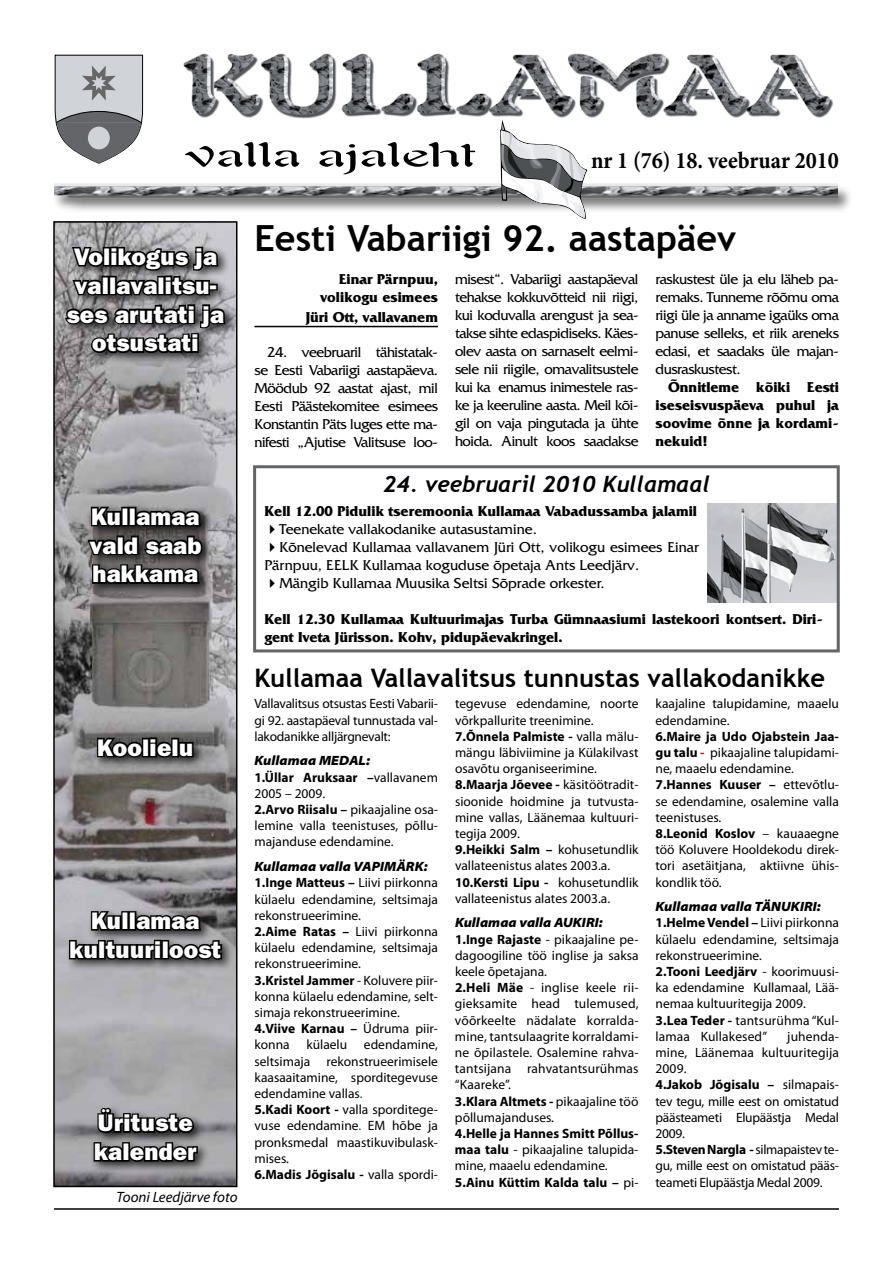
<style>
.page{position:relative;width:893px;height:1263px;background:#fff}
.page>*{position:absolute;margin:0;border:0;box-sizing:border-box;transform-origin:0 0}
.t1{font:700 36px "Trebuchet MS";color:#000}
.t2{font:34.2px "Auriol LT Std";color:#000;scale:1.75 1}
.t3{font:700 25.5px "Trebuchet MS";color:#000}
.t4{font:24px/28.8px "ITC Franklin Gothic Std Hvy";letter-spacing:.01em;color:#fff;text-align:center}
.t5{font:700 23.7px "Minion Pro";color:#000;scale:.93 1}
.t6{font:italic 700 22.5px "Trebuchet";color:#000}
.t7{font:15px/18px "Friz Quadrata Std";color:#000;text-align:justify}
.t8{font:700 15px/18px "Friz Quadrata Std";color:#000;text-align:right}
.t9{font:italic 15px "Myriad Pro";color:#000}
.t10{font:13.5px/16.2px "Myriad Pro";color:#000}
.t11{font:13.5px/16.2px "Myriad Pro";letter-spacing:-.02em;color:#000}
.t12{font:700 13.5px/16.2px "Myriad Pro";color:#000}
.s1{font-weight:900;font-style:italic;font-stretch:semi-expanded}
.s2{font-weight:700}
.s3{color:#004780}
.s4{font-weight:400}
.s5{font-weight:700;color:#e00000}
</style>
<div class="page">
<img style="left:56px;top:224px;width:178px;height:960px">
<div style="left:53px;top:221px;width:184px;height:966px;border:2px solid #000"></div>
<div style="left:51px;top:181px;width:802px;height:32px;background:#000;opacity:.6"></div>
<img style="left:54px;top:181px;width:784px;height:29px">
<svg style="left:55px;top:55px;width:88px;height:109px"></svg>
<div style="left:88px;top:127px;width:22px;height:22px;background:#d0d3d7;border-radius:50%"></div>
<img style="left:183px;top:53px;width:650px;height:66px">
<hr style="left:54px;top:1208px;width:785px;height:2px;background:#000">
<div style="left:61px;top:243px;width:176px;height:931px;background:#000;opacity:.75"></div>
<svg style="left:63px;top:243px;width:164px;height:112px"></svg>
<svg style="left:85px;top:503px;width:119px;height:54px"></svg>
<svg style="left:90px;top:563px;width:112px;height:23px"></svg>
<svg style="left:95px;top:734px;width:100px;height:26px"></svg>
<svg style="left:67px;top:908px;width:157px;height:66px"></svg>
<svg style="left:92px;top:1106px;width:107px;height:70px"></svg>
<svg style="left:500px;top:120px;width:87px;height:99px"></svg>
<hr style="left:254px;top:326px;width:184px;height:1px;background:#000">
<img style="left:707px;top:504px;width:129px;height:98px">
<div style="left:253px;top:465px;width:587px;height:187px;border:3px solid #636569"></div>
<h2 class="t2" style="left:186px;top:135px;width:167px">valla ajaleht</h2>
<h3 class="t5" style="left:591px;top:144px;width:268px">nr 1 (76) 18. veebruar 2010</h3>
<h3 class="t4" style="left:67px;top:242px;width:159px">Volikogus ja vallavalitsu&shy;ses arutati ja otsustati</h3>
<h3 class="t4" style="left:89px;top:502px;width:113px;text-align:justify">Kullamaa vald saab hakkama</h3>
<h3 class="t4" style="left:97px;top:733px;width:98px">Koolielu</h3>
<h3 class="t4" style="left:70px;top:906px;width:153px">Kullamaa kultuuriloost</h3>
<h3 class="t4" style="left:94px;top:1109px;width:104px;text-align:left">Ürituste kalender</h3>
<p class="t9" style="left:117px;top:1187px;width:122px">Tooni Leedjärve foto</p>
<h1 class="t1" style="left:254px;top:216px;width:483px">Eesti Vabariigi 92. aastapäev</h1>
<p class="t8" style="left:320px;top:270px;width:119px">Einar Pärnpuu, volikogu esimees</p>
<p class="t8" style="left:306px;top:308px;width:134px">Jüri Ott, vallavanem</p>
<p class="t7" style="left:254px;top:343px;width:185px;text-indent:13px">24. veebruaril tähistatak&shy;se Eesti Vabariigi aastapäeva.<br>Möödub 92 aastat ajast, mil Eesti Päästekomitee esimees Konstantin Päts luges ette ma&shy;nifesti „Ajutise Valitsuse loo-</p>
<p class="t7" style="left:455px;top:270px;width:185px">misest“. Vabariigi aastapäeval tehakse kokkuvõtteid nii riigi, kui koduvalla arengust ja sea&shy;takse sihte edaspidiseks. Käes&shy;olev aasta on sarnaselt eelmi&shy;sele nii riigile, omavalitsustele kui ka enamus inimestele ras&shy;ke ja keeruline aasta. Meil kõi&shy;gil on vaja pingutada ja ühte hoida. Ainult koos saadakse</p>
<p class="t7" style="left:655px;top:270px;width:185px">raskustest üle ja elu läheb pa&shy;remaks. Tunneme rõõmu oma riigi üle ja anname igaüks oma panuse selleks, et riik areneks edasi, et saadaks üle majan&shy;dusraskustest.</p>
<p class="t8" style="left:655px;top:378px;width:185px;text-align:justify;text-indent:13px">Õnnitleme kõiki Eesti iseseisvuspäeva puhul ja soovime õnne ja kordami&shy;nekuid!</p>
<h3 class="t6" style="left:384px;top:470px;width:328px">24. veebruaril 2010 Kullamaal</h3>
<p class="t8" style="left:264px;top:502px;width:434px">Kell 12.00 Pidulik tseremoonia Kullamaa Vabadussamba jalamil</p>
<p class="t7" style="left:264px;top:520px;width:274px">✔Teenekate vallakodanike autasustamine.</p>
<p class="t7" style="left:264px;top:538px;width:436px">✔Kõnelevad Kullamaa vallavanem Jüri Ott, volikogu esimees Einar<br>Pärnpuu, EELK Kullamaa koguduse õpetaja Ants Leedjärv.</p>
<p class="t7" style="left:264px;top:574px;width:342px">✔Mängib Kullamaa Muusika Seltsi Sõprade orkester.</p>
<p class="t8" style="left:264px;top:610px;width:560px;text-align:left">Kell 12.30 Kullamaa Kultuurimajas Turba Gümnaasiumi lastekoori kontsert. Diri&shy;gent Iveta Jürisson. Kohv, pidupäevakringel.</p>
<h3 class="t3" style="left:254px;top:661px;width:572px">Kullamaa Vallavalitsus tunnustas vallakodanikke</h3>
<p class="t10" style="left:254px;top:695px;width:185px;text-align:justify">Vallavalitsus otsustas Eesti Vabarii&shy;gi 92. aastapäeval tunnustada val&shy;lakodanikke alljärgnevalt:</p>
<p class="t10" style="left:254px;top:752px;width:185px"><span class="s1">Kullamaa MEDAL:<br></span><span class="s2">1.Üllar Aruksaar –</span>vallavanem<br>2005 – 2009.<br><span class="s2">2.Arvo Riisalu –</span> pikaajaline osa&shy;lemine valla teenistuses, põllu&shy;majanduse edendamine.</p>
<p class="t10" style="left:254px;top:858px;width:185px"><span class="s1">Kullamaa valla VAPIMÄRK:<br></span><span class="s2">1.Inge Matteus –</span> Liivi piirkonna külaelu edendamine, seltsimaja rekonstrueerimine.<br><span class="s2">2.Aime Ratas –</span> Liivi piirkonna külaelu edendamine, seltsimaja rekonstrueerimine.<br><span class="s2">3.Kristel Jammer</span> - Koluvere piir&shy;konna külaelu edendamine, selt&shy;simaja rekonstrueerimine.<br><span class="s2">4.Viive Karnau –</span> Üdruma piir&shy;konna külaelu edendamine, seltsimaja rekonstrueerimisele kaasaaitamine, sporditegevuse edendamine vallas<span class="s3">.<br></span><span class="s2">5.Kadi Koort -</span> valla sporditege&shy;vuse edendamine<span class="s3">.</span> EM hõbe ja pronksmedal maastikuvibulask&shy;mises.<br><span class="s2">6.Madis Jõgisalu -</span> valla spordi-</p>
<p class="t10" style="left:455px;top:695px;width:185px">tegevuse edendamine, noorte võrkpallurite treenimine.<br><span class="s2">7.Õnnela Palmiste -</span> valla mälu&shy;mängu läbiviimine ja Külakilvast osavõtu organiseerimine.<br><span class="s2">8.Maarja Jõevee -</span> käsitöötradit&shy;sioonide hoidmine ja tutvusta&shy;mine vallas, Läänemaa kultuuri&shy;tegija 2009.<br><span class="s2">9.Heikki Salm –</span> kohusetundlik vallateenistus alates 2003.a.<br><span class="s2">10.Kersti Lipu -</span> kohusetundlik vallateenistus alates 2003.a.</p>
<p class="t10" style="left:455px;top:914px;width:185px"><span class="s1">Kullamaa valla AUKIRI:<br></span><span class="s2">1.Inge Rajaste</span> - pikaajaline pe&shy;dagoogiline töö inglise ja saksa keele õpetajana.<br><span class="s2">2.Heli Mäe</span> - inglise keele rii&shy;gieksamite head tulemused, võõrkeelte nädalate korralda&shy;mine, tantsulaagrite korraldami&shy;ne õpilastele. Osalemine rahva&shy;tantsijana rahvatantsurühmas “Kaareke”.<br><span class="s2">3.Klara Altmets -</span> pikaajaline töö põllumajanduses.</p>
<p class="t12" style="left:455px;top:1125px;width:185px">4.Helle ja Hannes Smitt Põllus&shy;maa talu <span class="s4">- pikaajaline talupida&shy;mine, maaelu edendamine.<br></span>5.Ainu Küttim Kalda talu – <span class="s4">pi-</span></p>
<p class="t10" style="left:655px;top:695px;width:185px">kaajaline talupidamine, maaelu edendamine.</p>
<p class="t10" style="left:655px;top:728px;width:185px"><span class="s2">6.Maire ja Udo Ojabstein Jaa&shy;gu talu</span> <span class="s5">-</span> pikaajaline talupidami&shy;ne, maaelu edendamine.<br><span class="s2">7.Hannes Kuuser –</span> ettevõtlu&shy;se edendamine, osalemine valla teenistuses.<br><span class="s2">8.Leonid Koslov</span> – kauaaegne töö Koluvere Hooldekodu direk&shy;tori asetäitjana, aktiivne ühis&shy;kondlik töö.</p>
<p class="t10" style="left:655px;top:898px;width:185px"><span class="s1">Kullamaa valla TÄNUKIRI:<br></span><span class="s2">1.Helme Vendel –</span> Liivi piirkonna külaelu edendamine, seltsimaja rekonstrueerimine.<br><span class="s2">2.Tooni Leedjärv</span> - koorimuusi&shy;ka edendamine Kullamaal, Lää&shy;nemaa kultuuritegija 2009.<br><span class="s2">3.Lea Teder -</span> tantsurühma “Kul&shy;lamaa Kullakesed”</p>
<p class="t11" style="left:655px;top:1028px;width:185px;text-indent:132px">juhenda&shy;mine, Läänemaa kultuuritegija<br>2009.<br><span class="s2">4.Jakob Jõgisalu –</span> silmapais&shy;tev tegu, mille eest on omistatud päästeameti Elupäästja Medal<br>2009.<br><span class="s2">5.Steven Nargla -</span> silmapaistev te&shy;gu, mille eest on omistatud pääs&shy;teameti Elupäästja Medal 2009.</p>
</div>
